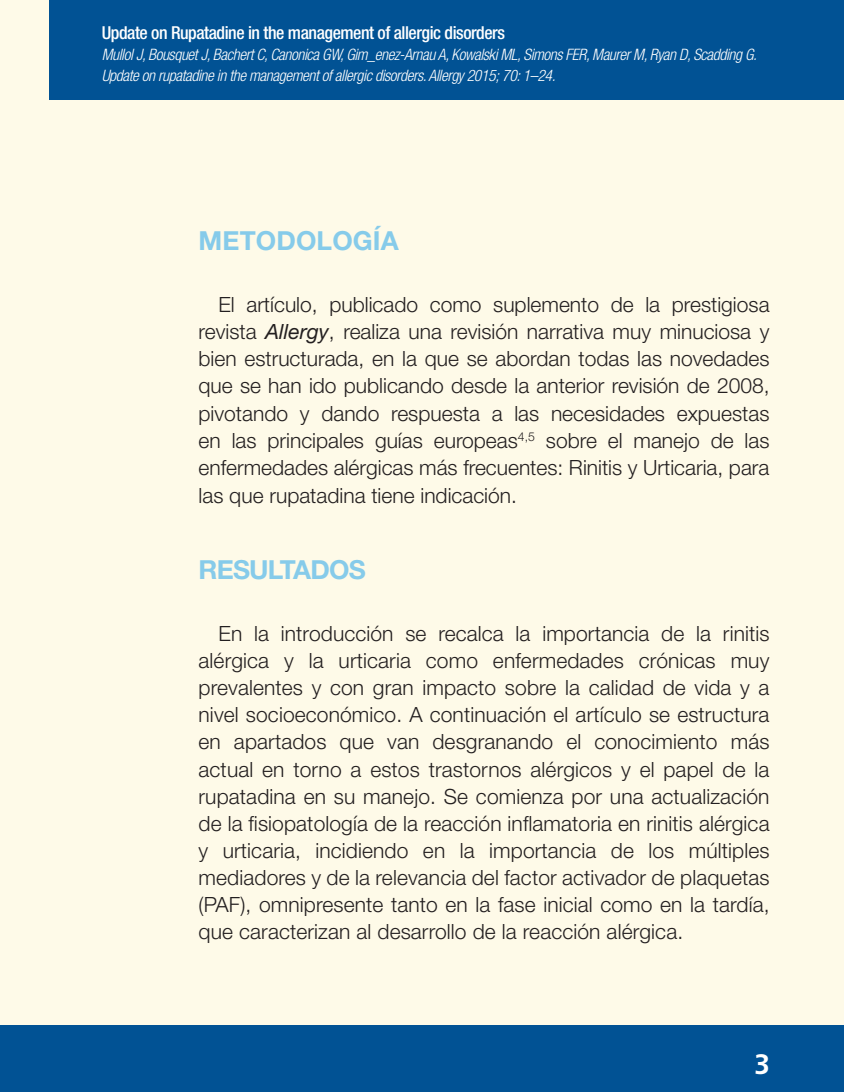
<style>
.page{position:relative;width:844px;height:1092px;background:#fff}
.page>*{position:absolute;margin:0;border:0;box-sizing:border-box;transform-origin:0 0}
.t1{font:700 28px "Frutiger Linotype";color:#fff}
.t2{font:700 26.25px "Helvetica Neue LT Std";letter-spacing:.005em;color:#86cbea}
.t3{font:700 26.25px "Helvetica Neue LT Std";letter-spacing:-.03em;color:#86cbea}
.t4{font:300 21px/27.1px "Helvetica Neue LT Std";color:#231f20;text-align:justify}
.t5{font:500 condensed 17.85px "Helvetica Neue LT Std";letter-spacing:-.025em;color:#fff}
.t6{font:italic 300 condensed 15.75px/21px "Helvetica Neue LT Std";letter-spacing:-.025em;color:#fff}
.s1{font-weight:400;font-style:italic}
</style>
<div class="page">
<div style="left:0;top:0;width:843px;height:1025px;background:#fefae8"></div>
<div style="left:49px;top:0;width:794px;height:99px;background:#015294"></div>
<div style="left:0;top:1025px;width:843px;height:66px;background:#015294"></div>
<p class="t5" style="left:102px;top:22px;width:404px">Update on Rupatadine in the management of allergic disorders</p>
<p class="t6" style="left:102px;top:45px;width:656px">Mullol J, Bousquet J, Bachert C, Canonica GW, Gim_enez-Arnau A, Kowalski ML, Simons FER, Maurer M, Ryan D, Scadding G.<br>Update on rupatadine in the management of allergic disorders. Allergy 2015; 70: 1–24.</p>
<p class="t2" style="left:198px;top:224px;width:202px">METODOLOGÍA</p>
<p class="t4" style="left:198px;top:290px;width:572px;text-indent:20px">El artículo, publicado como suplemento de la prestigiosa revista <span class="s1">Allergy</span>, realiza una revisión narrativa muy minuciosa y bien estructurada, en la que se abordan todas las novedades que se han ido publicando desde la anterior revisión de 2008, pivotando y dando respuesta a las necesidades expuestas en las principales guías europeas<sup>4,5</sup> sobre el manejo de las enfermedades alérgicas más frecuentes: Rinitis y Urticaria, para las que rupatadina tiene indicación.</p>
<p class="t3" style="left:198px;top:553px;width:169px">RESULTADOS</p>
<p class="t4" style="left:198px;top:619px;width:572px;text-indent:20px">En la introducción se recalca la importancia de la rinitis alérgica y la urticaria como enfermedades crónicas muy prevalentes y con gran impacto sobre la calidad de vida y a nivel socioeconómico. A continuación el artículo se estructura en apartados que van desgranando el conocimiento más actual en torno a estos trastornos alérgicos y el papel de la rupatadina en su manejo. Se comienza por una actualización de la fisiopatología de la reacción inflamatoria en rinitis alérgica y urticaria, incidiendo en la importancia de los múltiples mediadores y de la relevancia del factor activador de plaquetas (PAF), omnipresente tanto en la fase inicial como en la tardía, que caracterizan al desarrollo de la reacción alérgica.</p>
<h1 class="t1" style="left:755px;top:1042px;width:16px">3</h1>
</div>
